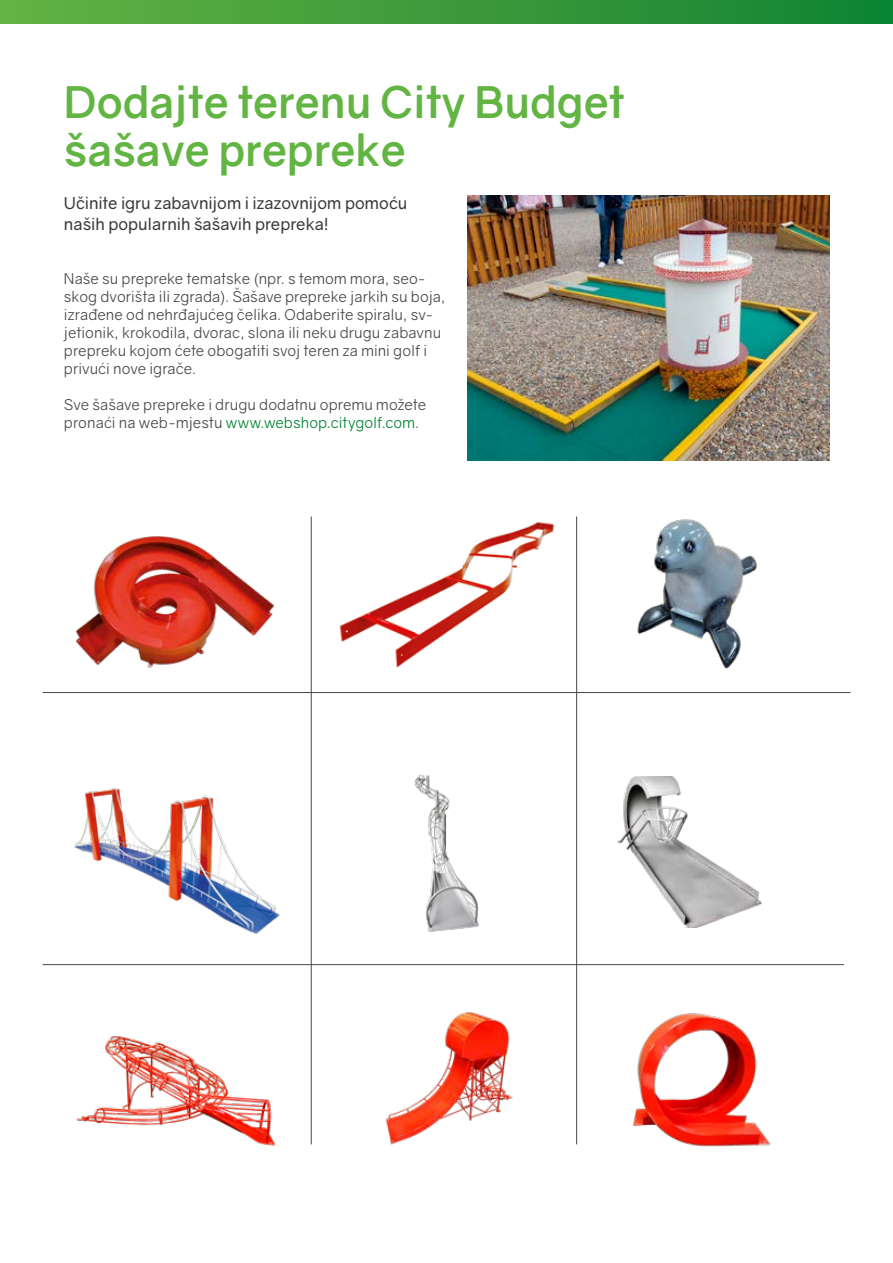
<style>
.page{position:relative;width:893px;height:1263px;background:#fff}
.page>*{position:absolute;margin:0;border:0;box-sizing:border-box;transform-origin:0 0}
.t1{font:700 43.5px/48px "Gravity";color:#62b443}
.t2{font:16.5px/21px "Gravity";letter-spacing:-.005em;color:#3a3a39}
.t3{font:15px/18px "Gravity";letter-spacing:.005em;color:#484847}
.s1{color:#048434}
</style>
<div class="page">
<div style="left:0;top:0;width:893px;height:23px;background:linear-gradient(to right,#65b243,#118333)"></div>
<img style="left:468px;top:196px;width:361px;height:265px">
<img style="left:76px;top:536px;width:198px;height:132px">
<img style="left:74px;top:788px;width:206px;height:146px">
<img style="left:76px;top:1035px;width:199px;height:111px">
<img style="left:414px;top:774px;width:65px;height:158px">
<img style="left:617px;top:777px;width:145px;height:150px">
<img style="left:385px;top:1012px;width:128px;height:133px">
<img style="left:633px;top:1013px;width:138px;height:134px">
<img style="left:637px;top:519px;width:120px;height:150px">
<hr style="left:43px;top:692px;width:807px;height:1px;background:#484847">
<hr style="left:43px;top:964px;width:801px;height:1px;background:#484847">
<hr style="left:311px;top:516px;width:1px;height:628px;background:#484847">
<hr style="left:576px;top:516px;width:1px;height:628px;background:#484847">
<img style="left:339px;top:522px;width:215px;height:146px">
<h1 class="t1" style="left:64px;top:78px;width:562px">Dodajte terenu City Budget šašave prepreke</h1>
<p class="t2" style="left:64px;top:193px;width:345px">Učinite igru zabavnijom i izazovnijom pomoću naših popularnih šašavih prepreka!</p>
<p class="t3" style="left:64px;top:270px;width:383px">Naše su prepreke tematske (npr. s temom mora, seo&shy;skog dvorišta ili zgrada). Šašave prepreke jarkih su boja, izrađene od nehrđajućeg čelika. Odaberite spiralu, sv&shy;jetionik, krokodila, dvorac, slona ili neku drugu zabavnu prepreku kojom ćete obogatiti svoj teren za mini golf i privući nove igrače.</p>
<p class="t3" style="left:64px;top:396px;width:364px">Sve šašave prepreke i drugu dodatnu opremu možete pronaći na web-mjestu <span class="s1">www.webshop.citygolf.com</span>.</p>
</div>
